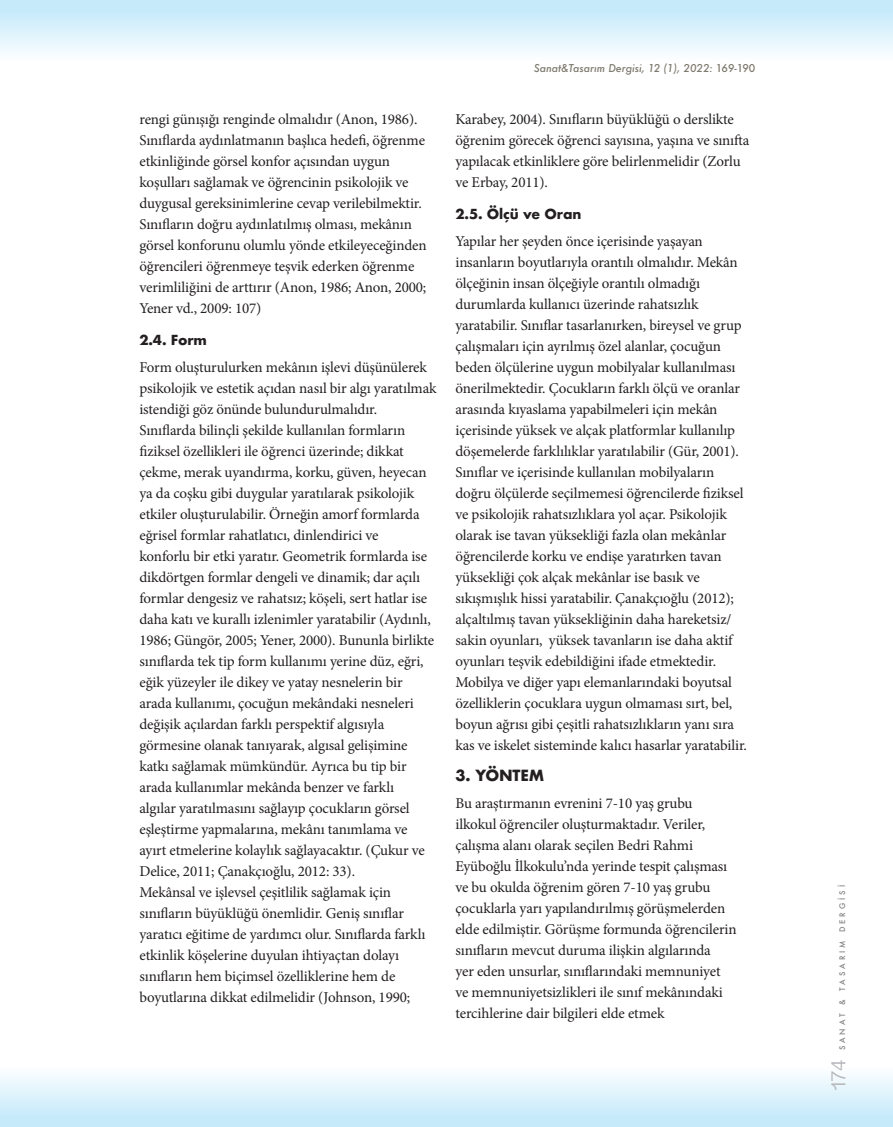
<style>
.page{position:relative;width:893px;height:1127px;background:#fff}
.page>*{position:absolute;margin:0;border:0;box-sizing:border-box;transform-origin:0 0}
.t1{font:18px "Oriya Sangam MN";color:#b6b7bb}
.t2{font:15px/21px "Minion Pro";letter-spacing:-.01em;color:#231f20}
.t3{font:700 15px "Futura";letter-spacing:-.01em;color:#231f20}
.t4{font:700 13.5px "Futura";letter-spacing:-.01em;color:#231f20}
.t5{font:italic 500 10.5px "Futura";color:#7d796d}
.t6{font:500 7.5px "Futura";letter-spacing:.4em;color:#808285}
.s1{font-style:normal}
</style>
<div class="page">
<div style="left:0;top:1045px;width:893px;height:82px;background:linear-gradient(to bottom,#fff,#c3e9fa)"></div>
<div style="left:0;top:0;width:893px;height:81px;background:linear-gradient(to bottom,#c0e8f9,#fff)"></div>
<p class="t2" style="left:139px;top:109px;width:289px">rengi günışığı renginde olmalıdır (Anon, 1986).<br>Sınıflarda aydınlatmanın başlıca hedefi, öğrenme etkinliğinde görsel konfor açısından uygun koşulları sağlamak ve öğrencinin psikolojik ve duygusal gereksinimlerine cevap verilebilmektir.<br>Sınıfların doğru aydınlatılmış olması, mekânın görsel konforunu olumlu yönde etkileyeceğinden öğrencileri öğrenmeye teşvik ederken öğrenme verimliliğini de arttırır (Anon, 1986; Anon, 2000; Yener vd., 2009: 107)</p>
<p class="t4" style="left:139px;top:330px;width:69px">2.4. Form</p>
<p class="t2" style="left:139px;top:356px;width:299px">Form oluşturulurken mekânın işlevi düşünülerek psikolojik ve estetik açıdan nasıl bir algı yaratılmak istendiği göz önünde bulundurulmalıdır.<br>Sınıflarda bilinçli şekilde kullanılan formların fiziksel özellikleri ile öğrenci üzerinde; dikkat çekme, merak uyandırma, korku, güven, heyecan ya da coşku gibi duygular yaratılarak psikolojik etkiler oluşturulabilir. Örneğin amorf formlarda eğrisel formlar rahatlatıcı, dinlendirici ve<br>konforlu bir etki yaratır. Geometrik formlarda ise dikdörtgen formlar dengeli ve dinamik; dar açılı formlar dengesiz ve rahatsız; köşeli, sert hatlar ise daha katı ve kurallı izlenimler yaratabilir (Aydınlı, 1986; Güngör, 2005; Yener, 2000). Bununla birlikte sınıflarda tek tip form kullanımı yerine düz, eğri, eğik yüzeyler ile dikey ve yatay nesnelerin bir arada kullanımı, çocuğun mekândaki nesneleri değişik açılardan farklı perspektif algısıyla görmesine olanak tanıyarak, algısal gelişimine katkı sağlamak mümkündür. Ayrıca bu tip bir arada kullanımlar mekânda benzer ve farklı<br>algılar yaratılmasını sağlayıp çocukların görsel eşleştirme yapmalarına, mekânı tanımlama ve ayırt etmelerine kolaylık sağlayacaktır. (Çukur ve Delice, 2011; Çanakçıoğlu, 2012: 33).<br>Mekânsal ve işlevsel çeşitlilik sağlamak için sınıfların büyüklüğü önemlidir. Geniş sınıflar yaratıcı eğitime de yardımcı olur. Sınıflarda farklı etkinlik köşelerine duyulan ihtiyaçtan dolayı sınıfların hem biçimsel özelliklerine hem de boyutlarına dikkat edilmelidir (Johnson, 1990;</p>
<p class="t5" style="left:534px;top:61px;width:223px">Sanat&amp;Tasarım Dergisi, 12 (1), 2022: <span class="s1">169-190</span></p>
<p class="t2" style="left:455px;top:109px;width:295px">Karabey, 2004). Sınıfların büyüklüğü o derslikte öğrenim görecek öğrenci sayısına, yaşına ve sınıfta yapılacak etkinliklere göre belirlenmelidir (Zorlu ve Erbay, 2011).</p>
<p class="t4" style="left:455px;top:204px;width:127px">2.5. Ölçü ve Oran</p>
<p class="t2" style="left:455px;top:230px;width:293px">Yapılar her şeyden önce içerisinde yaşayan insanların boyutlarıyla orantılı olmalıdır. Mekân ölçeğinin insan ölçeğiyle orantılı olmadığı durumlarda kullanıcı üzerinde rahatsızlık yaratabilir. Sınıflar tasarlanırken, bireysel ve grup çalışmaları için ayrılmış özel alanlar, çocuğun beden ölçülerine uygun mobilyalar kullanılması önerilmektedir. Çocukların farklı ölçü ve oranlar arasında kıyaslama yapabilmeleri için mekân içerisinde yüksek ve alçak platformlar kullanılıp döşemelerde farklılıklar yaratılabilir (Gür, 2001).<br>Sınıflar ve içerisinde kullanılan mobilyaların doğru ölçülerde seçilmemesi öğrencilerde fiziksel ve psikolojik rahatsızlıklara yol açar. Psikolojik olarak ise tavan yüksekliği fazla olan mekânlar öğrencilerde korku ve endişe yaratırken tavan yüksekliği çok alçak mekânlar ise basık ve sıkışmışlık hissi yaratabilir. Çanakçıoğlu (2012); alçaltılmış tavan yüksekliğinin daha hareketsiz/ sakin oyunları, yüksek tavanların ise daha aktif oyunları teşvik edebildiğini ifade etmektedir.<br>Mobilya ve diğer yapı elemanlarındaki boyutsal özelliklerin çocuklara uygun olmaması sırt, bel, boyun ağrısı gibi çeşitli rahatsızlıkların yanı sıra kas ve iskelet sisteminde kalıcı hasarlar yaratabilir.</p>
<p class="t3" style="left:455px;top:764px;width:90px">3. YÖNTEM</p>
<p class="t2" style="left:455px;top:793px;width:283px">Bu araştırmanın evrenini 7-10 yaş grubu ilkokul öğrenciler oluşturmaktadır. Veriler, çalışma alanı olarak seçilen Bedri Rahmi Eyüboğlu İlkokulu’nda yerinde tespit çalışması ve bu okulda öğrenim gören 7-10 yaş grubu çocuklarla yarı yapılandırılmış görüşmelerden elde edilmiştir. Görüşme formunda öğrencilerin sınıfların mevcut duruma ilişkin algılarında<br>yer eden unsurlar, sınıflarındaki memnuniyet ve memnuniyetsizlikleri ile sınıf mekânındaki tercihlerine dair bilgileri elde etmek</p>
<p class="t6" style="left:837px;top:1050px;width:167px;rotate:-90deg">SANAT &amp; TASARIM DERGİSİ</p>
<p class="t1" style="left:826px;top:1092px;width:35px;rotate:-90deg">174</p>
</div>
